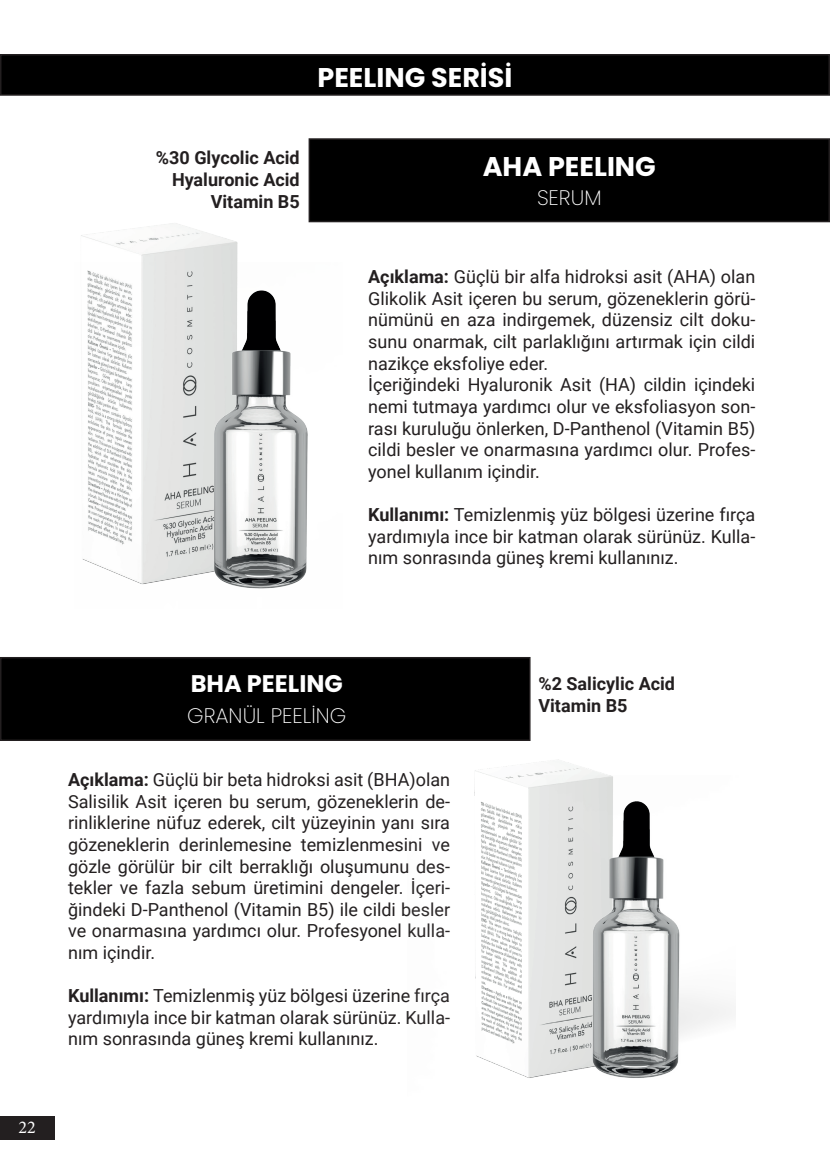
<style>
.page{position:relative;width:830px;height:1170px;background:#fff}
.page>*{position:absolute;margin:0;border:0;box-sizing:border-box;transform-origin:0 0}
.t1{font:700 27px "Poppins";color:#fff}
.t2{font:700 24px "Poppins";color:#fff}
.t3{font:200 21px "Poppins";color:#fff}
.t4{font:18px/21.6px "Roboto";color:#231f20;text-align:justify}
.t5{font:700 18px/21.6px "Roboto";color:#231f20;text-align:right}
.t6{font:18px "Minion Pro";color:#fff}
.s1{font-weight:700}
</style>
<div class="page">
<div style="left:0;top:1116px;width:54px;height:23px;background:#231f20"></div>
<div style="left:309px;top:139px;width:519px;height:82px;background:#000"></div>
<div style="left:308px;top:138px;width:521px;height:84px;border:2px solid #231f20"></div>
<div style="left:1px;top:657px;width:528px;height:83px;background:#000"></div>
<div style="left:0;top:657px;width:530px;height:84px;border:2px solid #231f20"></div>
<div style="left:1px;top:55px;width:827px;height:40px;background:#000"></div>
<div style="left:0;top:54px;width:829px;height:42px;border:2px solid #231f20"></div>
<img style="left:81px;top:223px;width:157px;height:40px">
<img style="left:361px;top:685px;width:246px;height:90px">
<img style="left:82px;top:263px;width:226px;height:326px">
<img style="left:474px;top:775px;width:258px;height:303px">
<h1 class="t1" style="left:317px;top:62px;width:196px">PEELING SERİSİ</h1>
<p class="t5" style="left:156px;top:146px;width:145px">%30 Glycolic Acid<br>Hyaluronic Acid<br>Vitamin B5</p>
<h1 class="t1" style="left:482px;top:151px;width:175px">AHA PEELING</h1>
<p class="t3" style="left:536px;top:185px;width:66px">SERUM</p>
<p class="t4" style="left:368px;top:265px;width:388px;text-align:left"><span class="s1">Açıklama:</span> Güçlü bir alfa hidroksi asit (AHA) olan Glikolik Asit içeren bu serum, gözeneklerin görü&shy;nümünü en aza indirgemek, düzensiz cilt doku&shy;sunu onarmak, cilt parlaklığını artırmak için cildi nazikçe eksfoliye eder.<br>İçeriğindeki Hyaluronik Asit (HA) cildin içindeki nemi tutmaya yardımcı olur ve eksfoliasyon son&shy;rası kuruluğu önlerken, D-Panthenol (Vitamin B5) cildi besler ve onarmasına yardımcı olur. Profes&shy;yonel kullanım içindir.</p>
<p class="t4" style="left:368px;top:503px;width:388px"><span class="s1">Kullanımı:</span> Temizlenmiş yüz bölgesi üzerine fırça yardımıyla ince bir katman olarak sürünüz. Kulla&shy;nım sonrasında güneş kremi kullanınız.</p>
<p class="t6" style="left:18px;top:1115px;width:19px">22</p>
<h2 class="t2" style="left:191px;top:670px;width:153px">BHA PEELING</h2>
<p class="t3" style="left:187px;top:703px;width:161px">GRANÜL PEELING</p>
<p class="t4" style="left:68px;top:768px;width:383px"><span class="s1">Açıklama:</span> Güçlü bir beta hidroksi asit (BHA)olan Salisilik Asit içeren bu serum, gözeneklerin de&shy;rinliklerine nüfuz ederek, cilt yüzeyinin yanı sıra gözeneklerin derinlemesine temizlenmesini ve gözle görülür bir cilt berraklığı oluşumunu des&shy;tekler ve fazla sebum üretimini dengeler. İçeri&shy;ğindeki D-Panthenol (Vitamin B5) ile cildi besler ve onarmasına yardımcı olur. Profesyonel kulla&shy;nım içindir.</p>
<p class="t4" style="left:68px;top:984px;width:383px"><span class="s1">Kullanımı:</span> Temizlenmiş yüz bölgesi üzerine fırça yardımıyla ince bir katman olarak sürünüz. Kulla&shy;nım sonrasında güneş kremi kullanınız.</p>
<p class="t5" style="left:538px;top:672px;width:138px;text-align:left">%2 Salicylic Acid<br>Vitamin B5</p>
</div>
